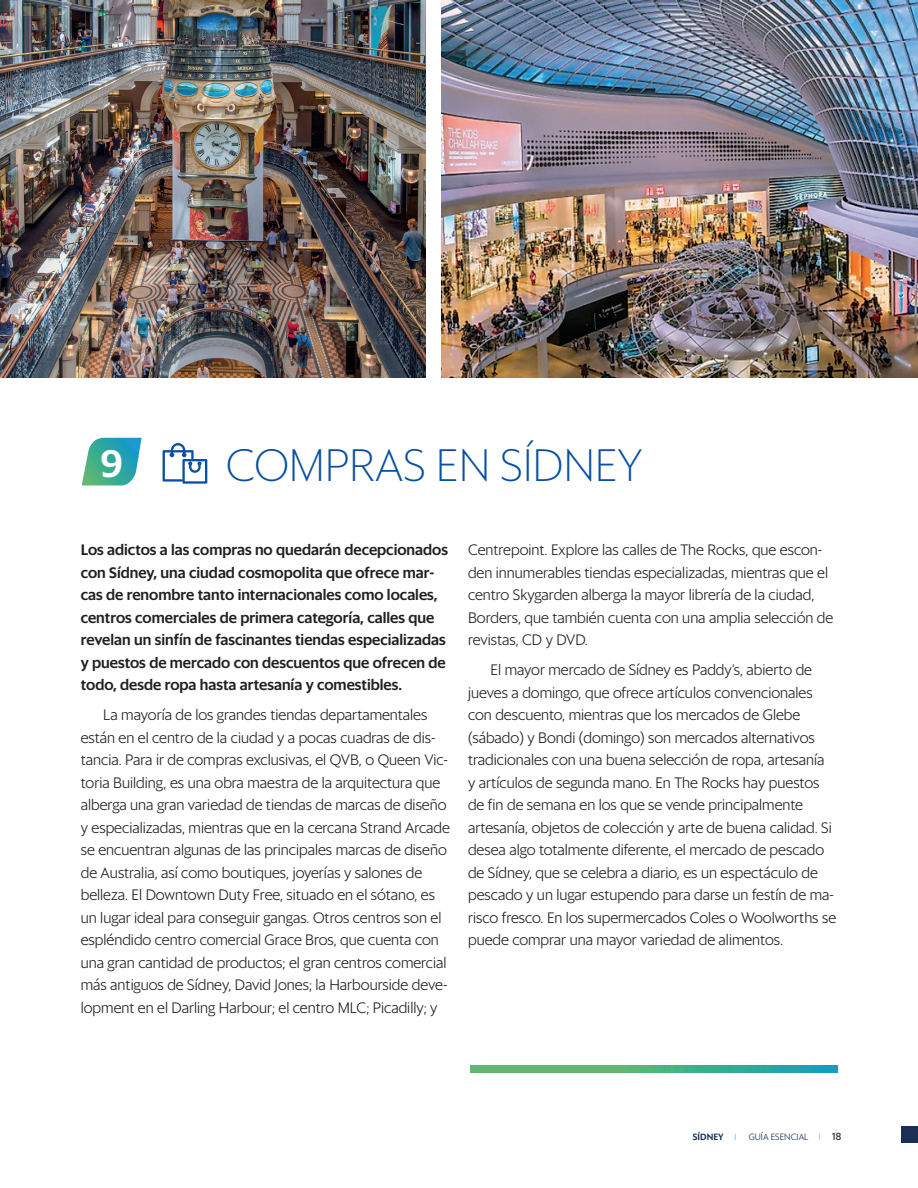
<style>
.page{position:relative;width:918px;height:1188px;background:#fff}
.page>*{position:absolute;margin:0;border:0;box-sizing:border-box;transform-origin:0 0}
.t1{font:200 45px "Sanomat Sans";letter-spacing:.01em;color:#0850a3}
.t2{font:500 39px "Sanomat Sans";color:#fff}
.t3{font:300 15px/22.5px "Sanomat Sans";color:#231f20}
.t4{font:500 15px/22.5px "Sanomat Sans";color:#231f20}
.t5{font:300 9px "Sanomat Sans";color:#162e55}
.t6{font:500 9px "Sanomat Sans";color:#162e55}
.s1{font-weight:200;color:#1599cd}
.s2{font-weight:400;font-size:10.5px;color:#10132e}
</style>
<div class="page">
<div style="left:901px;top:1126px;width:17px;height:17px;background:#1a2e57"></div>
<svg style="left:82px;top:438px;width:60px;height:47px"></svg>
<svg style="left:471px;top:1066px;width:366px;height:6px;background:#49af86"></svg>
<svg style="left:163px;top:443px;width:44px;height:41px"></svg>
<img style="left:0;top:0;width:425px;height:377px">
<img style="left:442px;top:0;width:476px;height:377px">
<h2 class="t2" style="left:101px;top:433px;width:23px">9</h2>
<h1 class="t1" style="left:226px;top:432px;width:418px">COMPRAS EN SÍDNEY</h1>
<p class="t4" style="left:81px;top:537px;width:369px">Los adictos a las compras no quedarán decepcionados con Sídney, una ciudad cosmopolita que ofrece mar&shy;cas de renombre tanto internacionales como locales, centros comerciales de primera categoría, calles que revelan un sinfín de fascinantes tiendas especializadas y puestos de mercado con descuentos que ofrecen de todo, desde ropa hasta artesanía y comestibles.</p>
<p class="t3" style="left:81px;top:702px;width:371px;text-indent:22px">La mayoría de los grandes tiendas departamentales están en el centro de la ciudad y a pocas cuadras de dis&shy;tancia. Para ir de compras exclusivas, el QVB, o Queen Vic&shy;toria Building, es una obra maestra de la arquitectura que alberga una gran variedad de tiendas de marcas de diseño y especializadas, mientras que en la cercana Strand Arcade se encuentran algunas de las principales marcas de diseño de Australia, así como boutiques, joyerías y salones de belleza. El Downtown Duty Free, situado en el sótano, es un lugar ideal para conseguir gangas. Otros centros son el espléndido centro comercial Grace Bros, que cuenta con una gran cantidad de productos; el gran centros comercial más antiguos de Sídney, David Jones; la Harbourside deve&shy;lopment en el Darling Harbour; el centro MLC; Picadilly; y</p>
<p class="t3" style="left:468px;top:537px;width:367px">Centrepoint. Explore las calles de The Rocks, que escon&shy;den innumerables tiendas especializadas, mientras que el centro Skygarden alberga la mayor librería de la ciudad, Borders, que también cuenta con una amplia selección de revistas, CD y DVD.</p>
<p class="t3" style="left:468px;top:657px;width:370px;text-indent:22px">El mayor mercado de Sídney es Paddy’s, abierto de jueves a domingo, que ofrece artículos convencionales con descuento, mientras que los mercados de Glebe (sábado) y Bondi (domingo) son mercados alternativos tradicionales con una buena selección de ropa, artesanía<br>y artículos de segunda mano. En The Rocks hay puestos de fin de semana en los que se vende principalmente artesanía, objetos de colección y arte de buena calidad. Si desea algo totalmente diferente, el mercado de pescado de Sídney, que se celebra a diario, es un espectáculo de pescado y un lugar estupendo para darse un festín de ma&shy;risco fresco. En los supermercados Coles o Woolworths se puede comprar una mayor variedad de alimentos.</p>
<p class="t6" style="left:693px;top:1130px;width:45px">SÍDNEY <span class="s1">I</span></p>
<p class="t5" style="left:749px;top:1130px;width:94px">GUÍA ESENCIAL <span class="s1">I</span> <span class="s2">18</span></p>
</div>
